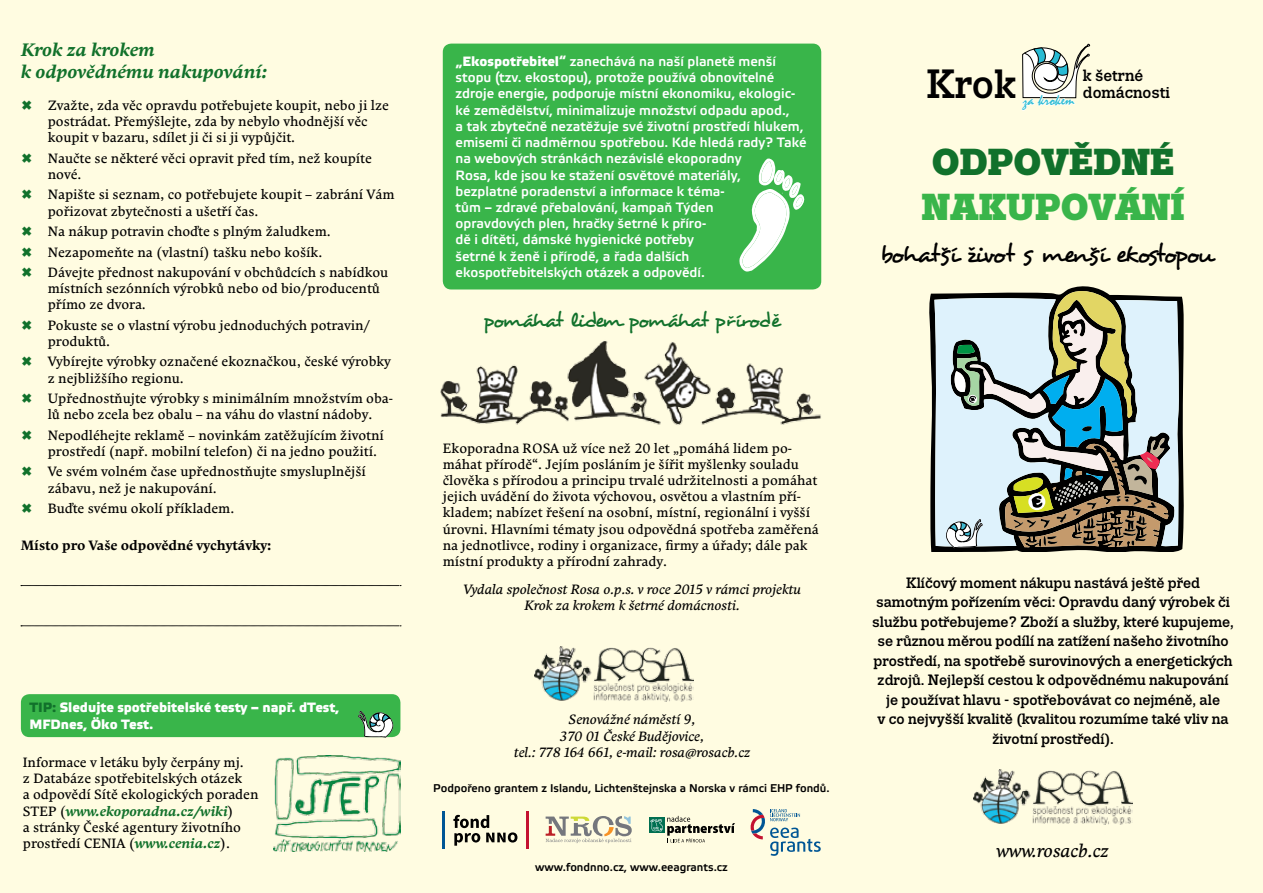
<style>
.page{position:relative;width:1263px;height:893px;background:#fffce1}
.page>*{position:absolute;margin:0;border:0;box-sizing:border-box;transform-origin:0 0}
.t1{font:500 40.8px "Trivia Slab";color:#000}
.t2{font:900 37.5px "Trivia Slab";color:#39b54a}
.t3{font:900 37.5px "Trivia Slab";color:#11712b}
.t4{font:25.5px "Desyrel";letter-spacing:-.065em;color:#000}
.t5{font:21px "Desyrel";letter-spacing:-.065em;color:#11712b}
.t6{font:italic 700 18px/21.6px "Comenia Serif Pro";color:#11712b}
.t7{font:italic 18px "Comenia Serif Pro";color:#000}
.t8{font:500 16.35px "Trivia Slab";color:#000}
.t9{font:15.75px "Mistral";color:#2cbcd4}
.t10{font:500 15px/19.5px "Trivia Slab";color:#000;text-align:center}
.t11{font:13.5px/16.2px "Comenia Serif Pro";color:#000}
.t12{font:500 13.5px/16.2px "Etelka";color:#fff}
.t13{font:italic 13.5px/16.2px "Comenia Serif Pro";color:#000;text-align:center}
.t14{font:500 13.5px/16.2px "Etelka";color:#fff}
.t15{font:700 13.5px "Comenia Serif Pro";color:#000}
.t16{font:500 11.25px "Etelka";color:#000}
.s1{color:#11712b}
.s2{font-weight:700;font-style:italic;color:#11712b}
.s3{font-style:inherit}
</style>
<div class="page">
<svg style="left:546px;top:816px;width:86px;height:27px"></svg>
<div style="left:649px;top:818px;width:15px;height:15px;background:#006f51"></div>
<svg style="left:650px;top:816px;width:85px;height:27px"></svg>
<svg style="left:750px;top:809px;width:71px;height:47px"></svg>
<svg style="left:453px;top:815px;width:64px;height:31px"></svg>
<hr style="left:442px;top:811px;width:2px;height:37px;background:#005695">
<hr style="left:526px;top:811px;width:2px;height:37px;background:#c41230">
<svg style="left:1022px;top:43px;width:68px;height:68px"></svg>
<svg style="left:929px;top:293px;width:255px;height:259px;background:#3a3933"></svg>
<svg style="left:934px;top:286px;width:245px;height:262px;background:#9faba6"></svg>
<div style="left:443px;top:44px;width:378px;height:245px;background:#39b54a;border-radius:9px"></div>
<svg style="left:739px;top:158px;width:66px;height:114px"></svg>
<img style="left:534px;top:646px;width:159px;height:55px">
<img style="left:974px;top:770px;width:158px;height:55px">
<img style="left:440px;top:341px;width:381px;height:84px">
<div style="left:21px;top:694px;width:379px;height:43px;background:#39b54a;border-radius:9px"></div>
<svg style="left:358px;top:710px;width:35px;height:28px"></svg>
<svg style="left:21px;top:585px;width:380px;height:1px"></svg>
<svg style="left:21px;top:626px;width:380px;height:1px"></svg>
<img style="left:274px;top:755px;width:126px;height:97px">
<h3 class="t6" style="left:21px;top:39px;width:248px">Krok za krokem<br>k odpovědnému nakupování:</h3>
<p class="t11" style="left:48px;top:97px;width:343px">Zvažte, zda věc opravdu potřebujete koupit, nebo ji lze postrádat. Přemýšlejte, zda by nebylo vhodnější věc koupit v bazaru, sdílet ji či si ji vypůjčit.</p>
<p class="t11" style="left:48px;top:150px;width:326px">Naučte se některé věci opravit před tím, než koupíte nové.</p>
<p class="t11" style="left:48px;top:186px;width:348px">Napište si seznam, co potřebujete koupit – zabrání Vám pořizovat zbytečnosti a ušetří čas.</p>
<p class="t11" style="left:48px;top:221px;width:342px;line-height:20.4px">Na nákup potravin choďte s plným žaludkem.<br>Nezapomeňte na (vlastní) tašku nebo košík.<br>Dávejte přednost nakupování v obchůdcích s nabídkou</p>
<p class="t11" style="left:48px;top:280px;width:334px">místních sezónních výrobků nebo od bio/producentů přímo ze dvora.</p>
<p class="t11" style="left:48px;top:317px;width:324px">Pokuste se o vlastní výrobu jednoduchých potravin/ produktů.</p>
<p class="t11" style="left:48px;top:353px;width:345px">Vybírejte výrobky označené ekoznačkou, české výrobky z nejbližšího regionu.</p>
<p class="t11" style="left:48px;top:390px;width:347px">Upřednostňujte výrobky s minimálním množstvím oba&shy;lů nebo zcela bez obalu – na váhu do vlastní nádoby.</p>
<p class="t11" style="left:48px;top:427px;width:338px">Nepodléhejte reklamě – novinkám zatěžujícím životní prostředí (např. mobilní telefon) či na jedno použití.</p>
<p class="t11" style="left:48px;top:463px;width:320px">Ve svém volném čase upřednostňujte smysluplnější zábavu, než je nakupování.</p>
<p class="t11" style="left:48px;top:500px;width:188px">Buďte svému okolí příkladem.</p>
<p class="t15" style="left:21px;top:535px;width:252px">Místo pro Vaše odpovědné vychytávky:</p>
<p class="t14" style="left:29px;top:700px;width:312px"><span class="s1">TIP:</span> Sledujte spotřebitelské testy – např. dTest,<br>MFDnes, Öko Test.</p>
<p class="t11" style="left:23px;top:754px;width:237px">Informace v letáku byly čerpány mj.<br>z Databáze spotřebitelských otázek<br>a odpovědí Sítě ekologických poraden STEP (<span class="s2">www.ekoporadna.cz/wiki</span>)<br>a stránky České agentury životního prostředí CENIA (<span class="s2">www.cenia.cz</span>).</p>
<p class="t12" style="left:455px;top:54px;width:353px"><span class="s3">„Ekospotřebitel“</span> zanechává na naší planetě menší stopu (tzv. ekostopu), protože používá obnovitelné zdroje energie, podporuje místní ekonomiku, ekologic&shy;ké zemědělství, minimalizuje množství odpadu apod.,<br>a tak zbytečně nezatěžuje své životní prostředí hlukem, emisemi či nadměrnou spotřebou. Kde hledá rady? Také na webových stránkách nezávislé ekoporadny<br>Rosa, kde jsou ke stažení osvětové materiály,<br>bezplatné poradenství a informace k téma-<br>tům – zdravé přebalování, kampaň Týden<br>opravdových plen, hračky šetrné k příro-<br>dě i dítěti, dámské hygienické potřeby<br>šetrné k ženě i přírodě, a řada dalších ekospotřebitelských otázek a odpovědí.</p>
<h3 class="t5" style="left:483px;top:307px;width:299px">pomáhat lidem pomáhat přírodě</h3>
<p class="t11" style="left:443px;top:440px;width:378px">Ekoporadna ROSA už více než 20 let „pomáhá lidem po&shy;máhat přírodě“. Jejím posláním je šířit myšlenky souladu člověka s přírodou a principu trvalé udržitelnosti a pomáhat jejich uvádění do života výchovou, osvětou a vlastním pří&shy;kladem; nabízet řešení na osobní, místní, regionální i vyšší úrovni. Hlavními tématy jsou odpovědná spotřeba zaměřená na jednotlivce, rodiny i organizace, firmy a úřady; dále pak místní produkty a přírodní zahrady.</p>
<p class="t13" style="left:463px;top:581px;width:339px">Vydala společnost Rosa o.p.s. v roce 2015 v rámci projektu<br>Krok za krokem k šetrné domácnosti.</p>
<p class="t13" style="left:514px;top:711px;width:238px">Senovážné náměstí 9,<br>370 01 České Budějovice,<br>tel.: 778 164 661, e-mail: rosa@rosacb.cz</p>
<p class="t16" style="left:433px;top:781px;width:398px">Podpořeno grantem z Islandu, Lichtenštejnska a Norska v rámci EHP fondů.</p>
<p class="t16" style="left:535px;top:860px;width:194px">www.fondnno.cz, www.eeagrants.cz</p>
<h1 class="t1" style="left:926px;top:62px;width:91px">Krok</h1>
<p class="t9" style="left:1023px;top:91px;width:53px">za krokem</p>
<p class="t8" style="left:1083px;top:67px;width:62px">k šetrné</p>
<p class="t8" style="left:1083px;top:84px;width:88px">domácnosti</p>
<h2 class="t3" style="left:932px;top:141px;width:244px">ODPOVĚDNÉ</h2>
<h2 class="t2" style="left:921px;top:186px;width:265px">NAKUPOVÁNÍ</h2>
<h3 class="t4" style="left:880px;top:237px;width:335px">bohatší život s menší ekostopou</h3>
<p class="t10" style="left:872px;top:573px;width:363px">Klíčový moment nákupu nastává ještě před samotným pořízením věci: Opravdu daný výrobek či službu potřebujeme? Zboží a služby, které kupujeme, se různou měrou podílí na zatížení našeho životního prostředí, na spotřebě surovinových a energetických zdrojů. Nejlepší cestou k odpovědnému nakupování je používat hlavu - spotřebovávat co nejméně, ale<br>v co nejvyšší kvalitě (kvalitou rozumíme také vliv na životní prostředí).</p>
<h3 class="t7" style="left:996px;top:837px;width:114px">www.rosacb.cz</h3>
</div>
